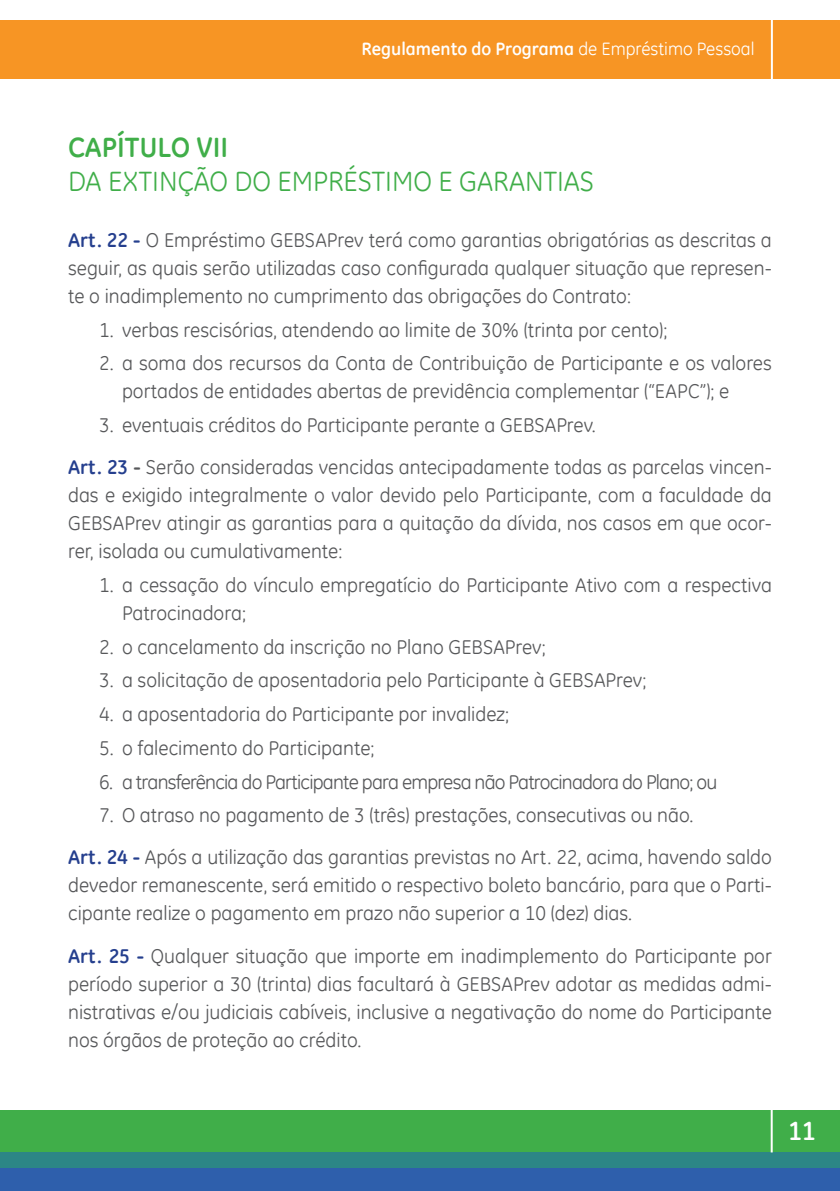
<style>
.page{position:relative;width:840px;height:1191px;background:#fff}
.page>*{position:absolute;margin:0;border:0;box-sizing:border-box;transform-origin:0 0}
.TIT{font:28px/33.6px "GE Inspira";color:#40ae49}
.t1{font:700 26px "GE Inspira";color:#fff}
.txt_corrido{font:20px/28px "GE Inspira";color:#57585a;text-align:justify}
.txt_corrido-2{font:20px "GE Inspira";letter-spacing:-.04em;color:#57585a}
.t2{font:700 18px "GE Inspira";color:#fff}
.s1{font-weight:400}
.s2{font-weight:700}
.s3{font-weight:700;color:#253f8e}
</style>
<div class="page">
<div style="left:0;top:20px;width:839px;height:58px;background:#f79524"></div>
<div style="left:0;top:1109px;width:839px;height:43px;background:#40ae49"></div>
<div style="left:0;top:1152px;width:839px;height:17px;background:#2c8686"></div>
<div style="left:0;top:1167px;width:839px;height:24px;background:#2e5fac"></div>
<hr style="left:770px;top:1109px;width:2px;height:43px;background:#fff">
<hr style="left:770px;top:10px;width:2px;height:81px;background:#fff">
<p class="t2" style="left:361px;top:37px;width:394px">Regulamento do Programa <span class="s1">de Empréstimo Pessoal</span></p>
<p class="TIT" style="left:68px;top:130px;width:527px"><span class="s2">CAPÍTULO VII<br></span>DA EXTINÇÃO DO EMPRÉSTIMO E GARANTIAS</p>
<p class="txt_corrido" style="left:68px;top:226px;width:705px"><span class="s3">Art. 22 -</span> O Empréstimo GEBSAPrev terá como garantias obrigatórias as descritas a seguir, as quais serão utilizadas caso configurada qualquer situação que represen&shy;te o inadimplemento no cumprimento das obrigações do Contrato:</p>
<p class="txt_corrido" style="left:99px;top:315px;width:569px">1. verbas rescisórias, atendendo ao limite de 30% (trinta por cento);</p>
<p class="txt_corrido" style="left:122px;top:349px;width:651px;text-indent:-23px">2. a soma dos recursos da Conta de Contribuição de Participante e os valores portados de entidades abertas de previdência complementar (“EAPC”); e</p>
<p class="txt_corrido" style="left:99px;top:411px;width:498px">3. eventuais créditos do Participante perante a GEBSAPrev.</p>
<p class="txt_corrido" style="left:68px;top:453px;width:704px"><span class="s3">Art. 23</span> <span class="s2">-</span> Serão consideradas vencidas antecipadamente todas as parcelas vincen&shy;das e exigido integralmente o valor devido pelo Participante, com a faculdade da GEBSAPrev atingir as garantias para a quitação da dívida, nos casos em que ocor&shy;rer, isolada ou cumulativamente:</p>
<p class="txt_corrido" style="left:122px;top:571px;width:651px;text-indent:-23px">1. a cessação do vínculo empregatício do Participante Ativo com a respectiva<br>Patrocinadora;</p>
<p class="txt_corrido" style="left:99px;top:632px;width:447px">2. o cancelamento da inscrição no Plano GEBSAPrev;</p>
<p class="txt_corrido" style="left:99px;top:666px;width:548px">3. a solicitação de aposentadoria pelo Participante à GEBSAPrev;</p>
<p class="txt_corrido" style="left:99px;top:700px;width:411px">4. a aposentadoria do Participante por invalidez;</p>
<p class="txt_corrido" style="left:99px;top:733px;width:276px">5. o falecimento do Participante;</p>
<p class="txt_corrido-2" style="left:99px;top:768px;width:619px">6. a transferência do Participante para empresa não Patrocinadora do Plano; ou</p>
<p class="txt_corrido" style="left:99px;top:801px;width:595px">7. O atraso no pagamento de 3 (três) prestações, consecutivas ou não.</p>
<p class="txt_corrido" style="left:68px;top:843px;width:704px"><span class="s3">Art. 24 -</span> Após a utilização das garantias previstas no Art. 22, acima, havendo saldo devedor remanescente, será emitido o respectivo boleto bancário, para que o Parti&shy;cipante realize o pagamento em prazo não superior a 10 (dez) dias.</p>
<p class="txt_corrido" style="left:68px;top:941px;width:705px"><span class="s3">Art. 25 -</span> Qualquer situação que importe em inadimplemento do Participante por período superior a 30 (trinta) dias facultará à GEBSAPrev adotar as medidas admi&shy;nistrativas e/ou judiciais cabíveis, inclusive a negativação do nome do Participante nos órgãos de proteção ao crédito.</p>
<h2 class="t1" style="left:787px;top:1114px;width:29px">11</h2>
</div>
